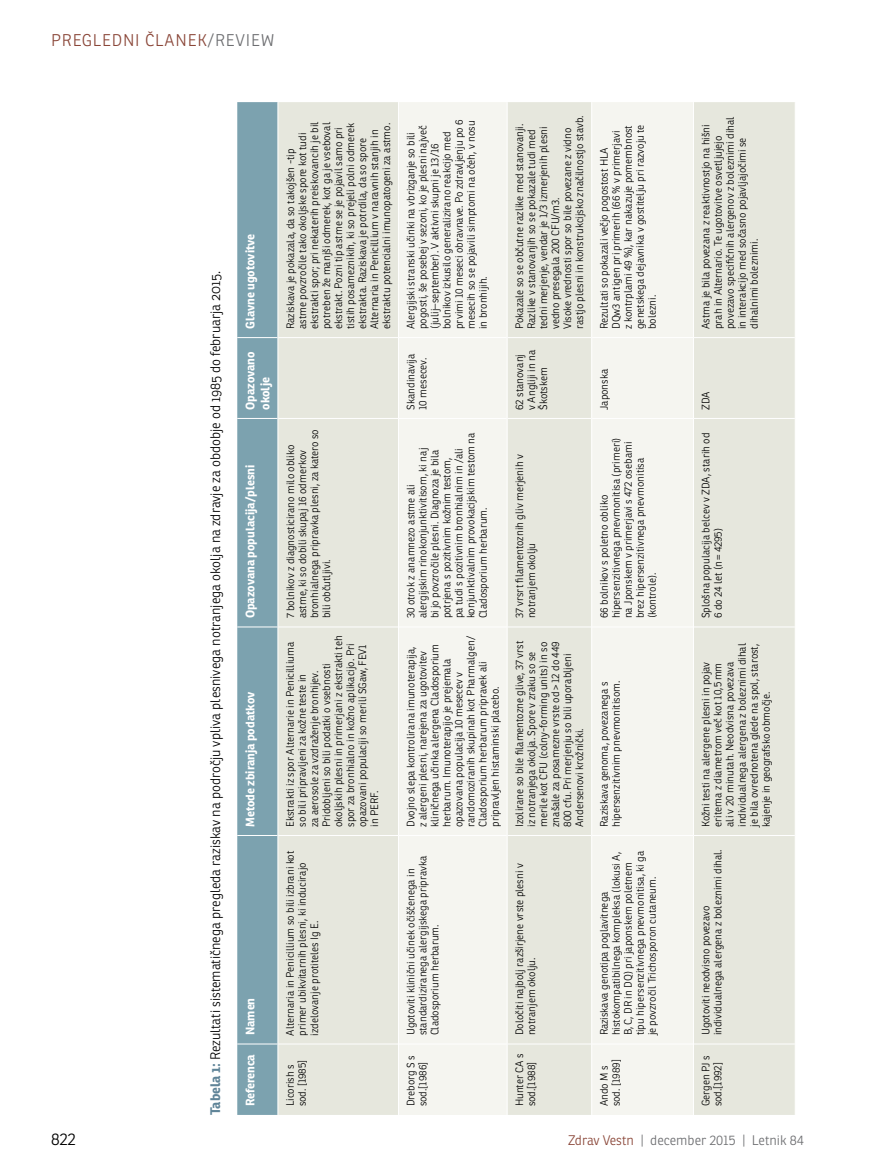
<style>
.page{position:relative;width:872px;height:1166px;background:#fff}
.page>*{position:absolute;margin:0;border:0;box-sizing:border-box;transform-origin:0 0}
.t1{font:300 16.5px "Ronnia";letter-spacing:.05em;color:#8a4638}
.t2{font:300 16.5px "Ronnia";color:#000}
.t3{font:300 13.5px "Ronnia";color:#000}
.t4{font:300 13.5px "Ronnia";color:#6d6e71}
.t5{font:700 12px/15px "Ronnia";color:#fff}
.t6{font:300 10.5px/12px "Ronnia";color:#000}
.s1{color:#6d6e71}
.s2{font-weight:700;color:#5f8498}
.s3{color:#8a4638}
</style>
<div class="page">
<svg style="left:237px;top:102px;width:40px;height:1012px;background:#85a8b4"></svg>
<div style="left:278px;top:102px;width:517px;height:1012px;background:#e6e7dd"></div>
<svg style="left:399px;top:102px;width:294px;height:1012px;fill:#f5f5f0"></svg>
<hr style="left:237px;top:1043px;width:40px;height:1px;background:#fff">
<hr style="left:237px;top:834px;width:40px;height:1px;background:#fff">
<hr style="left:237px;top:626px;width:40px;height:1px;background:#fff">
<hr style="left:237px;top:418px;width:40px;height:1px;background:#fff">
<hr style="left:237px;top:337px;width:40px;height:1px;background:#fff">
<hr style="left:278px;top:1043px;width:120px;height:1px;background:#fff">
<hr style="left:278px;top:834px;width:120px;height:1px;background:#fff">
<hr style="left:278px;top:626px;width:120px;height:1px;background:#fff">
<hr style="left:278px;top:418px;width:120px;height:1px;background:#fff">
<hr style="left:278px;top:337px;width:120px;height:1px;background:#fff">
<hr style="left:398px;top:1043px;width:1px;height:71px;background:#fff">
<hr style="left:398px;top:835px;width:1px;height:208px;background:#fff">
<hr style="left:399px;top:1043px;width:108px;height:1px;background:#fff">
<hr style="left:398px;top:626px;width:1px;height:209px;background:#fff">
<hr style="left:399px;top:834px;width:108px;height:1px;background:#fff">
<hr style="left:398px;top:418px;width:1px;height:208px;background:#fff">
<hr style="left:399px;top:626px;width:108px;height:1px;background:#fff">
<hr style="left:398px;top:337px;width:1px;height:81px;background:#fff">
<hr style="left:399px;top:418px;width:108px;height:1px;background:#fff">
<hr style="left:398px;top:102px;width:1px;height:235px;background:#fff">
<hr style="left:399px;top:337px;width:108px;height:1px;background:#fff">
<hr style="left:507px;top:1043px;width:1px;height:71px;background:#fff">
<hr style="left:507px;top:835px;width:1px;height:208px;background:#fff">
<hr style="left:507px;top:1043px;width:84px;height:1px;background:#fff">
<hr style="left:507px;top:626px;width:1px;height:209px;background:#fff">
<hr style="left:507px;top:834px;width:84px;height:1px;background:#fff">
<hr style="left:507px;top:418px;width:1px;height:208px;background:#fff">
<hr style="left:507px;top:626px;width:84px;height:1px;background:#fff">
<hr style="left:507px;top:337px;width:1px;height:81px;background:#fff">
<hr style="left:507px;top:418px;width:84px;height:1px;background:#fff">
<hr style="left:507px;top:102px;width:1px;height:235px;background:#fff">
<hr style="left:507px;top:337px;width:84px;height:1px;background:#fff">
<hr style="left:591px;top:1043px;width:1px;height:71px;background:#fff">
<hr style="left:591px;top:835px;width:1px;height:208px;background:#fff">
<hr style="left:592px;top:1043px;width:101px;height:1px;background:#fff">
<hr style="left:591px;top:626px;width:1px;height:209px;background:#fff">
<hr style="left:592px;top:834px;width:101px;height:1px;background:#fff">
<hr style="left:591px;top:418px;width:1px;height:208px;background:#fff">
<hr style="left:592px;top:626px;width:101px;height:1px;background:#fff">
<hr style="left:591px;top:337px;width:1px;height:81px;background:#fff">
<hr style="left:592px;top:418px;width:101px;height:1px;background:#fff">
<hr style="left:591px;top:102px;width:1px;height:235px;background:#fff">
<hr style="left:592px;top:337px;width:101px;height:1px;background:#fff">
<hr style="left:693px;top:1043px;width:1px;height:71px;background:#fff">
<hr style="left:693px;top:835px;width:1px;height:208px;background:#fff">
<hr style="left:694px;top:1043px;width:101px;height:1px;background:#fff">
<hr style="left:693px;top:626px;width:1px;height:209px;background:#fff">
<hr style="left:694px;top:834px;width:101px;height:1px;background:#fff">
<hr style="left:693px;top:418px;width:1px;height:208px;background:#fff">
<hr style="left:694px;top:626px;width:101px;height:1px;background:#fff">
<hr style="left:693px;top:337px;width:1px;height:81px;background:#fff">
<hr style="left:694px;top:418px;width:101px;height:1px;background:#fff">
<hr style="left:693px;top:102px;width:1px;height:235px;background:#fff">
<hr style="left:694px;top:337px;width:101px;height:1px;background:#fff">
<h1 class="t1" style="left:51px;top:30px;width:225px">Pregledni članek<span class="s1">/Review</span></h1>
<p class="t3" style="left:207px;top:1114px;width:845px;rotate:-90deg"><span class="s2">Tabela 1:</span> Rezultati sistematičnega pregleda raziskav na področju vpliva plesnivega notranjega okolja na zdravje za obdobje od 1985 do februarja 2015.</p>
<p class="t5" style="left:242px;top:329px;width:97px;rotate:-90deg">Glavne ugotovitve</p>
<p class="t5" style="left:242px;top:410px;width:60px;rotate:-90deg">Opazovano okolje</p>
<p class="t5" style="left:242px;top:618px;width:155px;rotate:-90deg">Opazovana populacija/plesni</p>
<p class="t5" style="left:242px;top:826px;width:137px;rotate:-90deg">Metode zbiranja podatkov</p>
<p class="t5" style="left:242px;top:1035px;width:39px;rotate:-90deg">Namen</p>
<p class="t5" style="left:242px;top:1106px;width:54px;rotate:-90deg">Referenca</p>
<p class="t6" style="left:284px;top:329px;width:209px;rotate:-90deg">Raziskava je pokazala, da so takojšen -tip astme povzročile tako okoljske spore kot tudi ekstrakti spor; pri nekaterih preiskovancih je bil potreben že manjši odmerek, kot ga je vseboval ekstrakt. Pozni tip astme se je pojavil samo pri tistih posameznikih, ki so prejeli polni odmerek ekstrakta. Raziskava je potrdila, da so spore Alternaria in Penicillium v naravnih stanjih in ekstraktu potencialni imunopatogeni za astmo.</p>
<p class="t6" style="left:284px;top:618px;width:191px;rotate:-90deg">7 bolnikov z diagnosticirano milo obliko astme, ki so dobili skupaj 16 odmerkov bronhialnega pripravka plesni, za katero so bili občutljivi.</p>
<p class="t6" style="left:284px;top:826px;width:193px;rotate:-90deg">Ekstrakti iz spor Alternarie in Penicilliuma so bili pripravljeni za kožne teste in<br>za aerosole za vzdraženje bronhijev.<br>Pridobljeni so bili podatki o vsebnosti okoljskih plesni in primerjani z ekstrakti teh spor za bronhialno in kožno aplikacijo. Pri opazovani populaciji so merili SGaw, FEV1 in PERF.</p>
<p class="t6" style="left:284px;top:1035px;width:186px;rotate:-90deg">Alternaria in Penicillium so bili izbrani kot primer ubikvitarnih plesni, ki inducirajo izdelovanje protiteles I g E.</p>
<p class="t6" style="left:284px;top:1106px;width:48px;rotate:-90deg">Licorish s sod. [1985]</p>
<p class="t6" style="left:405px;top:329px;width:211px;rotate:-90deg">Alergijski stranski učinki na vbrizganje so bili pogosti, še posebej v sezoni, ko je plesni največ (julij–september). V aktivni skupni je 13/16 bolnikov izkusilo generalizirano reakcijo med prvimi 10 meseci obravnave. Po zdravljenju po 6 mesecih so se pojavili simptomi na očeh, v nosu in bronhijih.</p>
<p class="t6" style="left:405px;top:410px;width:57px;rotate:-90deg">Skandinavija<br>10 mesecev.</p>
<p class="t6" style="left:405px;top:618px;width:187px;rotate:-90deg">30 otrok z anamnezo astme ali<br>alergijskim rinokonjunktivitisom, ki naj<br>bi jo povzročile plesni. Diagnoza je bila potrjena s pozitivnim kožnim testom,<br>pa tudi s pozitivnim bronhialnim in /ali konjunktivalnim provokacijskim testom na Cladosporium herbarum.</p>
<p class="t6" style="left:405px;top:826px;width:192px;rotate:-90deg">Dvojno slepa kontrolirana imunoterapija,<br>z alergeni plesni, narejena za ugotovitev kliničnega učinka alergena Cladosporium herbarum. I munoterapijo je prejemala opazovana populacija 10 mesecev v randomoziranih skupinah kot Pharmalgen/ Cladosporium herbarum pripravek ali pripravljen histaminski placebo.</p>
<p class="t6" style="left:405px;top:1035px;width:181px;rotate:-90deg">Ugotoviti klinični učinek očiščenega in standardiziranega alergijskega pripravka<br>Cladosporium herbarum.</p>
<p class="t6" style="left:405px;top:1106px;width:52px;rotate:-90deg">Dreborg S s sod.[1986]</p>
<p class="t6" style="left:513px;top:329px;width:215px;rotate:-90deg">Pokazale so se občutne razlike med stanovanji.<br>Razlike v stanovanjih so se pokazale tudi med tedni merjenje, vendar je 1/3 izmerjenih plesni vedno presegala 200 CFU/m3.<br>Visoke vrednosti spor so bile povezane z vidno rastjo plesni in konstrukcijsko značilnostjo stavb.</p>
<p class="t6" style="left:513px;top:410px;width:62px;rotate:-90deg">62 stanovanj v Angliji in na<br>Škotskem</p>
<p class="t6" style="left:513px;top:618px;width:165px;rotate:-90deg">37 vrsrt filamentoznih gliv merjenih v notranjem okolju</p>
<p class="t6" style="left:513px;top:826px;width:187px;rotate:-90deg">Izolirane so bile filamentozne glive, 37 vrst iz notranjega okolja. Spore v zraku so se merile kot CFU (colny-forming units) in so znašale za posamezne vrste od &gt; 12 do 449<br>800 cfu. Pri merjenju so bili uporabljeni Andersenovi krožnički.</p>
<p class="t6" style="left:513px;top:1035px;width:173px;rotate:-90deg">Določiti najbolj razširjene vrste plesni v notranjem okolju.</p>
<p class="t6" style="left:513px;top:1105px;width:54px;rotate:-90deg">Hunter CA s sod.[1988]</p>
<p class="t6" style="left:598px;top:329px;width:206px;rotate:-90deg">Rezultati so pokazali večjo pogostost HLA DQw3 antigen pri primerih (66 % v primerjavi z kontrplami 49 %), kar nakazuje pomembnost genetskega dejavnika v gostitelju pri razvoju te bolezni.</p>
<p class="t6" style="left:598px;top:410px;width:43px;rotate:-90deg">Japonska</p>
<p class="t6" style="left:598px;top:618px;width:182px;rotate:-90deg">66 bolnikov s poletno obliko hipersenzitivnega pnevmonitisa (primeri) na Jponskem v primerjavi s 472 osebami brez hipersenzitivnega pnevmonitisa (kontrole).</p>
<p class="t6" style="left:598px;top:826px;width:148px;rotate:-90deg">Raziskava genoma, povezanega s hipersenzitivnim pnevmonitisom.</p>
<p class="t6" style="left:598px;top:1035px;width:186px;rotate:-90deg">Raziskava genotipa poglavitnega histokompatibilnega kompleksa (lokusi A, B, C, DR in DQ) pri japonskem poletnem tipu hipersenzitivnega pnevmonitisa, ki ga je povzročil Trichosporon cutaneum.</p>
<p class="t6" style="left:598px;top:1105px;width:48px;rotate:-90deg">Ando M s sod. [1989]</p>
<p class="t6" style="left:700px;top:329px;width:214px;rotate:-90deg">Astma je bila povezana z reaktivnostjo na hišni prah in Alternario. Te ugotovitve osvetljujejo povezavo specifičnih alergenov z boleznimi dihal in interakcijo med sočasno pojavljajočimi se dihalnimi boleznimi.</p>
<p class="t6" style="left:700px;top:410px;width:19px;rotate:-90deg">ZDA</p>
<p class="t6" style="left:700px;top:618px;width:187px;rotate:-90deg">Splošna populacija belcev v ZDA, starih od<br>6 do 24 let (n = 4295)</p>
<p class="t6" style="left:700px;top:826px;width:185px;rotate:-90deg">Kožni testi na alergene plesni in pojav eritema z diametrom več kot 10,5 mm<br>ali v 20 minutah. N eodvisna povezava individualnega alergena z boleznimi dihal je bila ovrednotena glede na spol, starost, kajenje in geografsko območje.</p>
<p class="t6" style="left:700px;top:1035px;width:188px;rotate:-90deg">Ugotoviti neodvisno povezavo individualnega alergena z boleznimi dihal.</p>
<p class="t6" style="left:700px;top:1105px;width:52px;rotate:-90deg">Gergen PJ s sod.[1992]</p>
<h1 class="t2" style="left:51px;top:1128px;width:26px">822</h1>
<p class="t4" style="left:568px;top:1131px;width:237px"><span class="s3">Zdrav Vestn</span> | december 2015 | Letnik 84</p>
</div>
